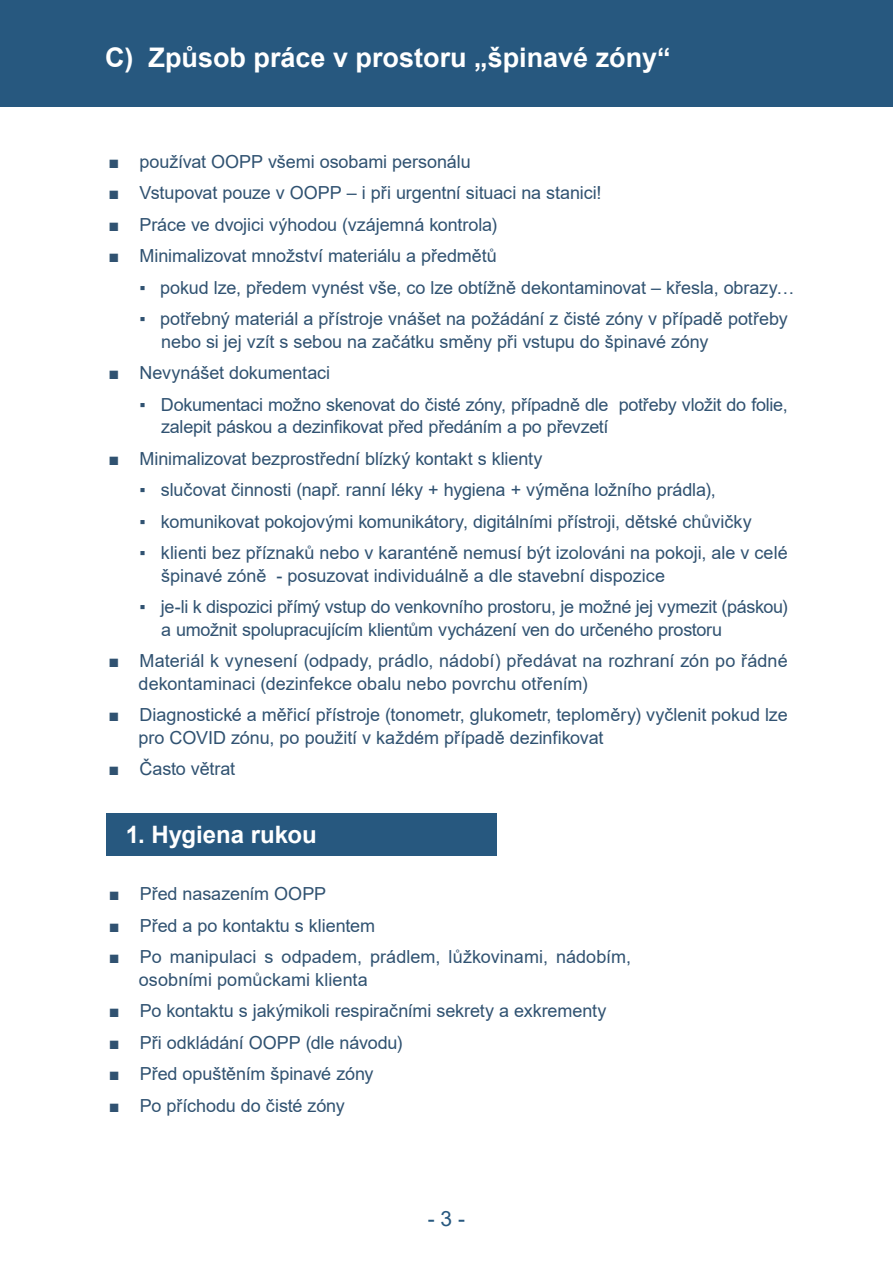
<style>
.page{position:relative;width:893px;height:1263px;background:#fff}
.page>*{position:absolute;margin:0;border:0;box-sizing:border-box;transform-origin:0 0}
.t1{font:700 27px "Arial";color:#fff}
.t2{font:700 24px "Arial";letter-spacing:-.005em;color:#fff}
.t3{font:21px "Arial";color:#27587f}
.t4{font:18px/22.5px "Arial";letter-spacing:-.005em;color:#305271}
</style>
<div class="page">
<div style="left:0;top:0;width:893px;height:106px;background:#27587f"></div>
<div style="left:106px;top:813px;width:391px;height:43px;background:#27587f"></div>
<h1 class="t1" style="left:105px;top:39px;width:567px">C) Způsob práce v prostoru „špinavé zóny“</h1>
<p class="t4" style="left:109px;top:150px;width:364px">■ používat OOPP všemi osobami personálu</p>
<p class="t4" style="left:109px;top:181px;width:495px">■ Vstupovat pouze v OOPP – i při urgentní situaci na stanici!</p>
<p class="t4" style="left:109px;top:213px;width:390px">■ Práce ve dvojici výhodou (vzájemná kontrola)</p>
<p class="t4" style="left:109px;top:244px;width:390px">■ Minimalizovat množství materiálu a předmětů</p>
<p class="t4" style="left:140px;top:276px;width:656px">▪ pokud lze, předem vynést vše, co lze obtížně dekontaminovat – křesla, obrazy…</p>
<p class="t4" style="left:161px;top:307px;width:628px;text-indent:-21px">▪ potřebný materiál a přístroje vnášet na požádání z čisté zóny v případě potřeby nebo si jej vzít s sebou na začátku směny při vstupu do špinavé zóny</p>
<p class="t4" style="left:109px;top:361px;width:223px">■ Nevynášet dokumentaci</p>
<p class="t4" style="left:161px;top:393px;width:628px;text-indent:-21px">▪ Dokumentaci možno skenovat do čisté zóny, případně dle potřeby vložit do folie, zalepit páskou a dezinfikovat před předáním a po převzetí</p>
<p class="t4" style="left:109px;top:447px;width:435px">■ Minimalizovat bezprostřední blízký kontakt s klienty</p>
<p class="t4" style="left:140px;top:478px;width:578px">▪ slučovat činnosti (např. ranní léky + hygiena + výměna ložního prádla),</p>
<p class="t4" style="left:140px;top:510px;width:614px">▪ komunikovat pokojovými komunikátory, digitálními přístroji, dětské chůvičky</p>
<p class="t4" style="left:161px;top:541px;width:628px;text-indent:-21px">▪ klienti bez příznaků nebo v karanténě nemusí být izolováni na pokoji, ale v celé špinavé zóně - posuzovat individuálně a dle stavební dispozice</p>
<p class="t4" style="left:161px;top:595px;width:628px;text-indent:-21px">▪ je-li k dispozici přímý vstup do venkovního prostoru, je možné jej vymezit (páskou) a umožnit spolupracujícím klientům vycházení ven do určeného prostoru</p>
<p class="t4" style="left:139px;top:649px;width:651px;text-indent:-30px">■ Materiál k vynesení (odpady, prádlo, nádobí) předávat na rozhraní zón po řádné dekontaminaci (dezinfekce obalu nebo povrchu otřením)</p>
<p class="t4" style="left:139px;top:703px;width:651px;text-indent:-30px">■ Diagnostické a měřicí přístroje (tonometr, glukometr, teploměry) vyčlenit pokud lze pro COVID zónu, po použití v každém případě dezinfikovat</p>
<p class="t4" style="left:109px;top:757px;width:128px">■ Často větrat</p>
<h2 class="t2" style="left:126px;top:817px;width:193px">1. Hygiena rukou</h2>
<p class="t4" style="left:109px;top:882px;width:219px">■ Před nasazením OOPP</p>
<p class="t4" style="left:109px;top:914px;width:268px">■ Před a po kontaktu s klientem</p>
<p class="t4" style="left:139px;top:945px;width:494px;text-indent:-30px">■ Po manipulaci s odpadem, prádlem, lůžkovinami, nádobím, osobními pomůckami klienta</p>
<p class="t4" style="left:109px;top:999px;width:499px">■ Po kontaktu s jakýmikoli respiračními sekrety a exkrementy</p>
<p class="t4" style="left:109px;top:1031px;width:295px">■ Při odkládání OOPP (dle návodu)</p>
<p class="t4" style="left:109px;top:1062px;width:266px">■ Před opuštěním špinavé zóny</p>
<p class="t4" style="left:109px;top:1094px;width:238px">■ Po příchodu do čisté zóny</p>
<p class="t3" style="left:428px;top:1204px;width:39px">- 3 -</p>
</div>
